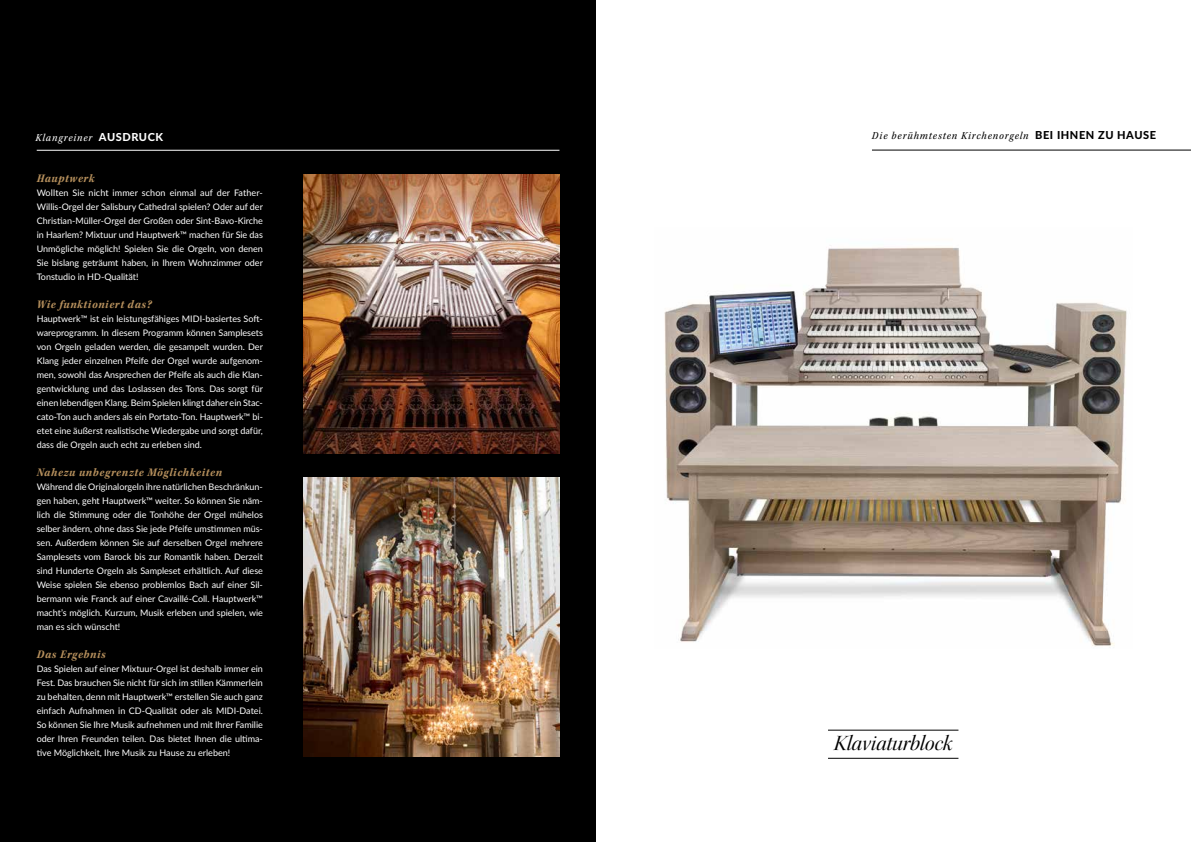
<style>
.page{position:relative;width:1191px;height:842px;background:#fff}
.page>*{position:absolute;margin:0;border:0;box-sizing:border-box;transform-origin:0 0}
.t1{font:22px "Kepler Std It Disp";color:#000}
.t2{font:12px "Kepler Std Bold Scn It";letter-spacing:.05em;color:#b58f5c}
.t3{font:11px "Kepler Std Scn It";letter-spacing:.08em;color:#000}
.t4{font:11px "Kepler Std Scn It";letter-spacing:.08em;color:#fff}
.t5{font:9px/14px "Lato";color:#fff;text-align:justify}
.s1{font-family:"Lato";font-weight:800}
</style>
<div class="page">
<div style="left:0;top:0;width:595px;height:842px;background:#000"></div>
<hr style="left:37px;top:150px;width:522px;height:1px;background:#fff">
<img style="left:303px;top:174px;width:256px;height:280px">
<img style="left:303px;top:477px;width:256px;height:280px">
<hr style="left:828px;top:730px;width:130px;height:1px;background:#000">
<hr style="left:828px;top:758px;width:130px;height:1px;background:#000">
<img style="left:664px;top:247px;width:463px;height:400px">
<hr style="left:872px;top:150px;width:319px;height:1px;background:#000">
<p class="t4" style="left:35px;top:131px;width:129px">Klangreiner <span class="s1">AUSDRUCK</span></p>
<p class="t3" style="left:872px;top:130px;width:285px">Die berühmtesten Kirchenorgeln <span class="s1">BEI IHNEN ZU HAUSE</span></p>
<h2 class="t2" style="left:37px;top:172px;width:59px">Hauptwerk</h2>
<p class="t5" style="left:37px;top:185px;width:228px">Wollten Sie nicht immer schon einmal auf der Father-Willis-Orgel der Salisbury Cathedral spielen? Oder auf der Christian-Müller-Orgel der Großen oder Sint-Bavo-Kirche in Haarlem? Mixtuur und Hauptwerk™ machen für Sie das Unmögliche möglich! Spielen Sie die Orgeln, von denen Sie bislang geträumt haben, in Ihrem Wohnzimmer oder Tonstudio in HD-Qualität!</p>
<h2 class="t2" style="left:37px;top:298px;width:116px">Wie funktioniert das?</h2>
<p class="t5" style="left:37px;top:311px;width:228px">Hauptwerk™ ist ein leistungsfähiges MIDI-basiertes Soft&shy;wareprogramm. In diesem Programm können Samplesets von Orgeln geladen werden, die gesampelt wurden. Der Klang jeder einzelnen Pfeife der Orgel wurde aufgenom&shy;men, sowohl das Ansprechen der Pfeife als auch die Klan&shy;gentwicklung und das Loslassen des Tons. Das sorgt für einen lebendigen Klang. Beim Spielen klingt daher ein Stac&shy;cato-Ton auch anders als ein Portato-Ton. Hauptwerk™ bi&shy;etet eine äußerst realistische Wiedergabe und sorgt dafür, dass die Orgeln auch echt zu erleben sind.</p>
<h2 class="t2" style="left:37px;top:466px;width:187px">Nahezu unbegrenzte Möglichkeiten</h2>
<p class="t5" style="left:37px;top:479px;width:228px">Während die Originalorgeln ihre natürlichen Beschränkun&shy;gen haben, geht Hauptwerk™ weiter. So können Sie näm&shy;lich die Stimmung oder die Tonhöhe der Orgel mühelos selber ändern, ohne dass Sie jede Pfeife umstimmen müs&shy;sen. Außerdem können Sie auf derselben Orgel mehrere Samplesets vom Barock bis zur Romantik haben. Derzeit sind Hunderte Orgeln als Sampleset erhältlich. Auf diese Weise spielen Sie ebenso problemlos Bach auf einer Sil&shy;bermann wie Franck auf einer Cavaillé-Coll. Hauptwerk™ macht’s möglich. Kurzum, Musik erleben und spielen, wie man es sich wünscht!</p>
<h2 class="t2" style="left:37px;top:648px;width:71px">Das Ergebnis</h2>
<p class="t5" style="left:37px;top:661px;width:228px">Das Spielen auf einer Mixtuur-Orgel ist deshalb immer ein Fest. Das brauchen Sie nicht für sich im stillen Kämmerlein zu behalten, denn mit Hauptwerk™ erstellen Sie auch ganz einfach Aufnahmen in CD-Qualität oder als MIDI-Datei.<br>So können Sie Ihre Musik aufnehmen und mit Ihrer Familie oder Ihren Freunden teilen. Das bietet Ihnen die ultima&shy;tive Möglichkeit, Ihre Musik zu Hause zu erleben!</p>
<h1 class="t1" style="left:834px;top:731px;width:120px">Klaviaturblock</h1>
</div>
